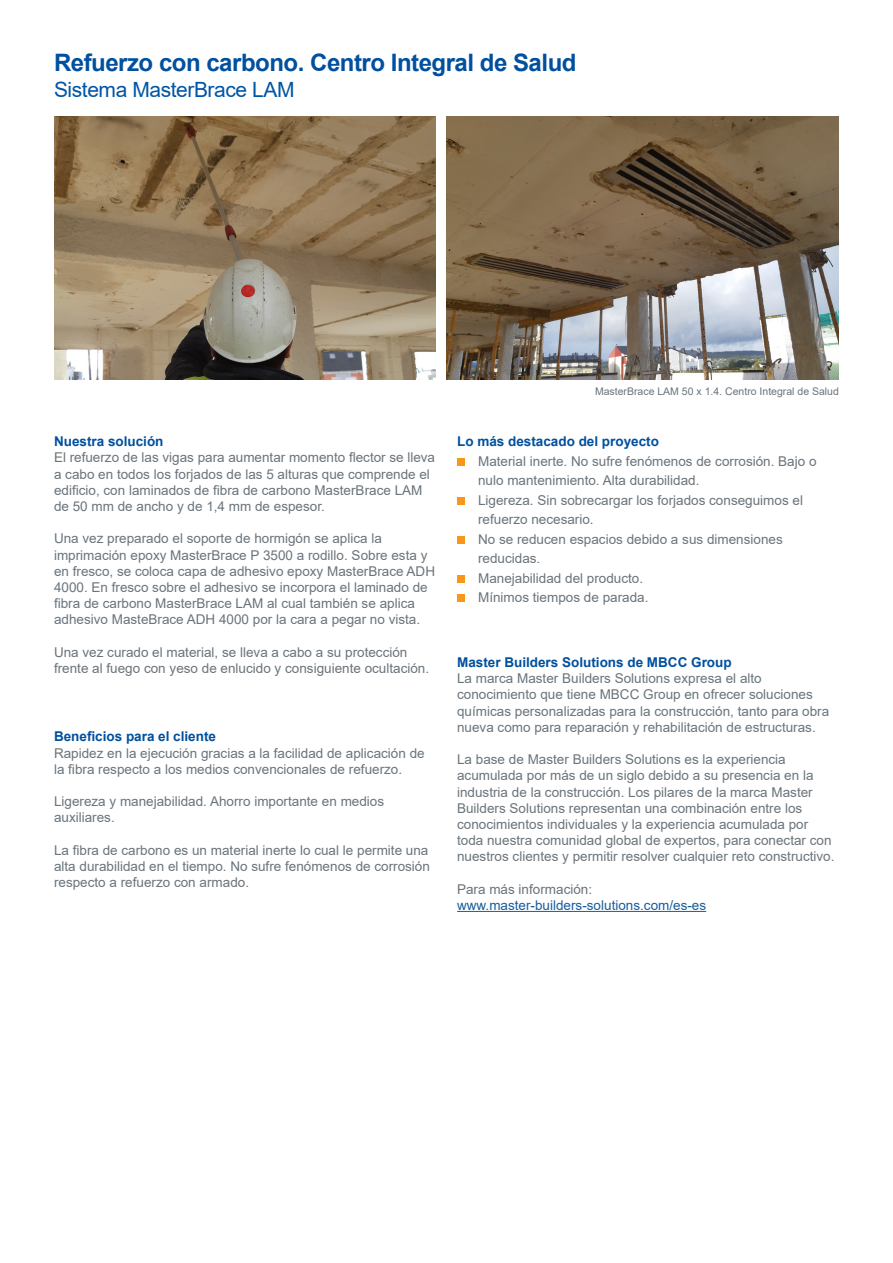
<style>
.page{position:relative;width:893px;height:1263px;background:#fff}
.page>*{position:absolute;margin:0;border:0;box-sizing:border-box;transform-origin:0 0}
.titular{font:700 24px "Arial";letter-spacing:-.02em;color:#01509f}
.subtitular{font:21px "Arial";letter-spacing:-.02em;color:#0155a5}
.tabulacio{font:13.5px/16.2px "Arial";color:#6a747b}
.Apartats{font:700 13.5px "Arial";color:#01509f}
.t1{font:13.5px "Arial";color:#175d9e}
.peu_de_foto{font:10.5px "Arial";color:#6a747b}
</style>
<div class="page">
<img style="left:54px;top:117px;width:382px;height:263px">
<img style="left:446px;top:117px;width:393px;height:263px">
<hr style="left:457px;top:911px;width:249px;height:1px;background:#175d9e">
<div style="left:457px;top:458px;width:8px;height:8px;background:#f7981d"></div>
<div style="left:457px;top:497px;width:8px;height:8px;background:#f7981d"></div>
<div style="left:457px;top:536px;width:8px;height:8px;background:#f7981d"></div>
<div style="left:457px;top:575px;width:8px;height:8px;background:#f7981d"></div>
<div style="left:457px;top:594px;width:8px;height:8px;background:#f7981d"></div>
<p class="titular" style="left:54px;top:46px;width:524px">Refuerzo con carbono. Centro Integral de Salud</p>
<p class="subtitular" style="left:54px;top:75px;width:242px">Sistema MasterBrace LAM</p>
<p class="peu_de_foto" style="left:595px;top:384px;width:245px">MasterBrace LAM 50 x 1.4. Centro Integral de Salud</p>
<p class="Apartats" style="left:54px;top:432px;width:111px">Nuestra solución</p>
<p class="tabulacio" style="left:54px;top:449px;width:383px">El refuerzo de las vigas para aumentar momento flector se lleva a cabo en todos los forjados de las 5 alturas que comprende el edificio, con laminados de fibra de carbono MasterBrace LAM de 50 mm de ancho y de 1,4 mm de espesor.</p>
<p class="tabulacio" style="left:54px;top:530px;width:383px">Una vez preparado el soporte de hormigón se aplica la imprimación epoxy MasterBrace P 3500 a rodillo. Sobre esta y en fresco, se coloca capa de adhesivo epoxy MasterBrace ADH 4000. En fresco sobre el adhesivo se incorpora el laminado de fibra de carbono MasterBrace LAM al cual también se aplica adhesivo MasteBrace ADH 4000 por la cara a pegar no vista.</p>
<p class="tabulacio" style="left:54px;top:644px;width:377px">Una vez curado el material, se lleva a cabo a su protección frente al fuego con yeso de enlucido y consiguiente ocultación.</p>
<p class="Apartats" style="left:54px;top:727px;width:164px">Beneficios para el cliente</p>
<p class="tabulacio" style="left:54px;top:745px;width:372px">Rapidez en la ejecución gracias a la facilidad de aplicación de la fibra respecto a los medios convencionales de refuerzo.</p>
<p class="tabulacio" style="left:54px;top:793px;width:332px">Ligereza y manejabilidad. Ahorro importante en medios auxiliares.</p>
<p class="tabulacio" style="left:54px;top:842px;width:377px;text-align:justify">La fibra de carbono es un material inerte lo cual le permite una alta durabilidad en el tiempo. No sufre fenómenos de corrosión respecto a refuerzo con armado.</p>
<p class="Apartats" style="left:457px;top:432px;width:203px">Lo más destacado del proyecto</p>
<p class="tabulacio" style="left:478px;top:451px;width:340px;line-height:19.5px">Material inerte. No sufre fenómenos de corrosión. Bajo o nulo mantenimiento. Alta durabilidad.</p>
<p class="tabulacio" style="left:478px;top:490px;width:326px;line-height:19.5px">Ligereza. Sin sobrecargar los forjados conseguimos el refuerzo necesario.</p>
<p class="tabulacio" style="left:478px;top:529px;width:306px;line-height:19.5px">No se reducen espacios debido a sus dimensiones reducidas.</p>
<p class="tabulacio" style="left:478px;top:570px;width:167px">Manejabilidad del producto.</p>
<p class="tabulacio" style="left:478px;top:589px;width:172px">Mínimos tiempos de parada.</p>
<p class="Apartats" style="left:457px;top:653px;width:276px">Master Builders Solutions de MBCC Group</p>
<p class="tabulacio" style="left:457px;top:670px;width:374px">La marca Master Builders Solutions expresa el alto conocimiento que tiene MBCC Group en ofrecer soluciones químicas personalizadas para la construcción, tanto para obra nueva como para reparación y rehabilitación de estructuras.</p>
<p class="tabulacio" style="left:457px;top:751px;width:379px">La base de Master Builders Solutions es la experiencia acumulada por más de un siglo debido a su presencia en la industria de la construcción. Los pilares de la marca Master Builders Solutions representan una combinación entre los conocimientos individuales y la experiencia acumulada por toda nuestra comunidad global de expertos, para conectar con nuestros clientes y permitir resolver cualquier reto constructivo.</p>
<p class="tabulacio" style="left:457px;top:881px;width:137px">Para más información:</p>
<p class="t1" style="left:457px;top:896px;width:251px">www.master-builders-solutions.com/es-es</p>
</div>
